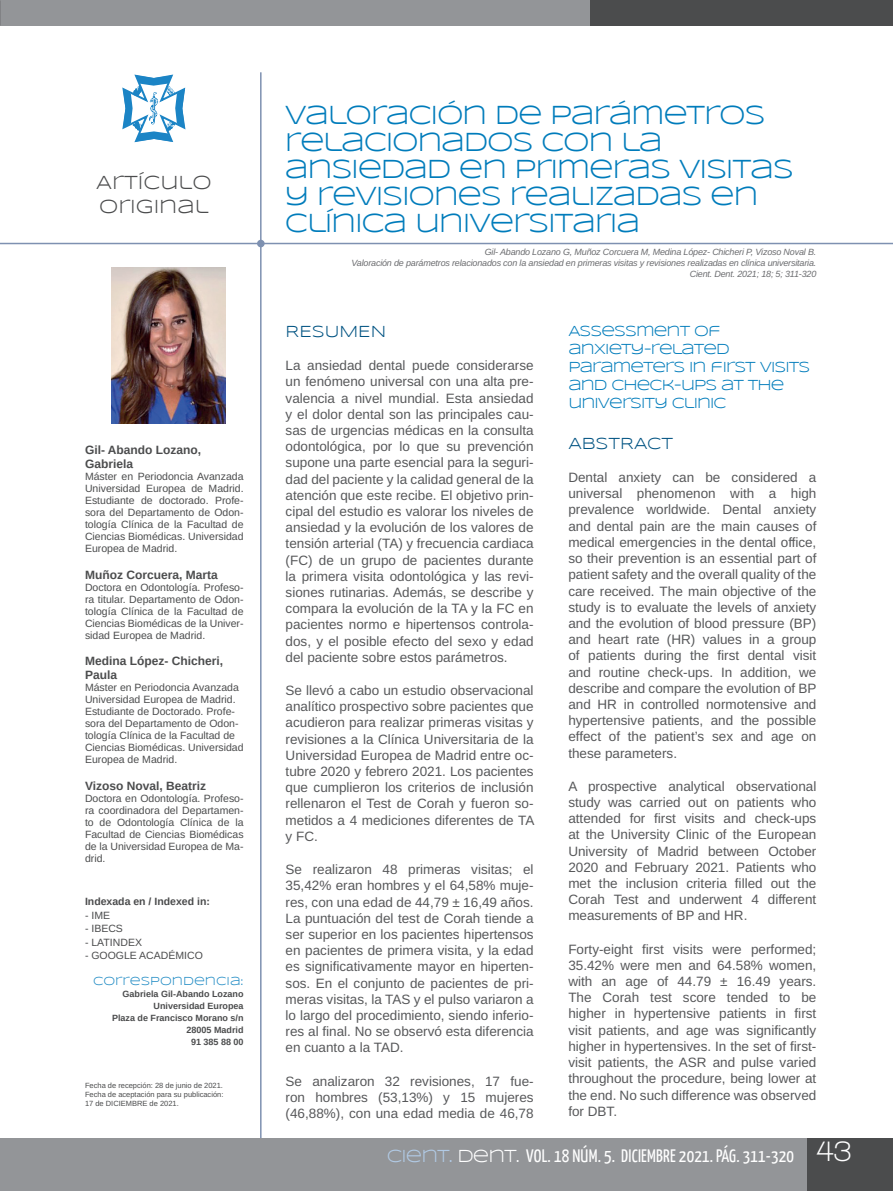
<style>
.page{position:relative;width:893px;height:1191px;background:#fff}
.page>*{position:absolute;margin:0;border:0;box-sizing:border-box;transform-origin:0 0}
.t1{font:27px/27px "Syncopate";letter-spacing:-.05em;color:#007cbb}
.t2{font:19.5px/23.4px "Syncopate";color:#4b4c4d}
.t3{font:18px "Yanone Kaffeesatz";letter-spacing:.01em;color:#fff}
.t4{font:16.5px "Syncopate";color:#015382}
.t5{font:15px/18px "Syncopate";letter-spacing:-.06em;color:#007cbb}
.t6{font:13.5px/16.2px "Arimo";color:#57585a;text-align:justify}
.t7{font:700 12px/14.4px "Arimo";color:#4b4c4d}
.t8{font:12px "Syncopate";color:#1c89c3}
.t9{font:10.5px/12px "Arimo";color:#4b4c4d;text-align:justify}
.t10{font:700 10.5px "Arimo";color:#4b4c4d}
.t11{font:italic 9px/10.8px "Arimo";letter-spacing:-.02em;color:#6c6d70;text-align:right}
.t12{font:700 9px/12px "Arimo";color:#4b4c4d;text-align:right}
.t13{font:7.5px/9px "Arimo";color:#4b4c4d;text-align:justify}
.s1{font-family:"Syncopate";color:#b1cae5}
.s2{font-family:"Syncopate"}
.s3{font-family:"Walkway";font-weight:700;font-size:30px}
</style>
<div class="page">
<hr style="left:260px;top:72px;width:2px;height:1099px;background:#7e91b1">
<div style="left:0;top:1138px;width:893px;height:53px;background:#939598"></div>
<div style="left:808px;top:1138px;width:85px;height:53px;background:#4b4c4d"></div>
<div style="left:0;top:0;width:893px;height:25px;background:#939598"></div>
<div style="left:591px;top:0;width:302px;height:25px;background:#4b4c4d"></div>
<hr style="left:0;top:243px;width:893px;height:1px;background:#7e91b1">
<div style="left:257px;top:240px;width:8px;height:7px;background:#7e91b1;border-radius:50%"></div>
<svg style="left:122px;top:74px;width:64px;height:68px"></svg>
<img style="left:111px;top:268px;width:115px;height:155px">
<h2 class="t2" style="left:96px;top:171px;width:117px">ARTÍCULO<br>ORIGINAL</h2>
<p class="t7" style="left:85px;top:442px;width:118px">Gil- Abando Lozano,<br>Gabriela</p>
<p class="t9" style="left:85px;top:470px;width:160px">Máster en Periodoncia Avanzada Universidad Europea de Madrid.<br>Estudiante de doctorado. Profe&shy;sora del Departamento de Odon&shy;tología Clínica de la Facultad de Ciencias Biomédicas. Universidad Europea de Madrid.</p>
<p class="t7" style="left:85px;top:567px;width:134px">Muñoz Corcuera, Marta</p>
<p class="t9" style="left:85px;top:581px;width:160px">Doctora en Odontología. Profeso&shy;ra titular. Departamento de Odon&shy;tología Clínica de la Facultad de Ciencias Biomédicas de la Univer&shy;sidad Europea de Madrid.</p>
<p class="t7" style="left:85px;top:654px;width:140px">Medina López- Chicheri,<br>Paula</p>
<p class="t9" style="left:85px;top:682px;width:160px;text-align:left">Máster en Periodoncia Avanzada<br>Universidad Europea de Madrid.<br>Estudiante de Doctorado. Profe&shy;sora del Departamento de Odon&shy;tología Clínica de la Facultad de<br>Ciencias Biomédicas. Universidad<br>Europea de Madrid.</p>
<p class="t7" style="left:85px;top:778px;width:123px">Vizoso Noval, Beatriz</p>
<p class="t9" style="left:85px;top:792px;width:160px">Doctora en Odontología. Profeso&shy;ra coordinadora del Departamen&shy;to de Odontología Clínica de la Facultad de Ciencias Biomédicas de la Universidad Europea de Ma&shy;drid.</p>
<p class="t10" style="left:85px;top:894px;width:126px">Indexada en / Indexed in:</p>
<p class="t9" style="left:85px;top:909px;width:27px">- IME</p>
<p class="t9" style="left:85px;top:922px;width:39px">- IBECS</p>
<p class="t9" style="left:85px;top:936px;width:58px">- LATINDEX</p>
<p class="t9" style="left:85px;top:949px;width:119px">- GOOGLE ACADÉMICO</p>
<p class="t8" style="left:93px;top:974px;width:152px">CORRESPONDENCIA:</p>
<p class="t12" style="left:112px;top:988px;width:133px">Gabriela Gil-Abando Lozano<br>Universidad Europea<br>Plaza de Francisco Morano s/n<br>28005 Madrid<br>91 385 88 00</p>
<p class="t13" style="left:85px;top:1080px;width:140px">Fecha de recepción: 28 de junio de 2021.<br>Fecha de aceptación para su publicación:<br>17 de DICIEMBRE de 2021.</p>
<h1 class="t1" style="left:285px;top:101px;width:511px">VALORACIÓN DE PARÁMETROS<br>RELACIONADOS CON LA<br>ANSIEDAD EN PRIMERAS VISITAS<br>Y REVISIONES REALIZADAS EN<br>CLÍNICA UNIVERSITARIA</h1>
<p class="t11" style="left:351px;top:247px;width:466px">Gil- Abando Lozano G, Muñoz Corcuera M, Medina López- Chicheri P, Vizoso Noval B.<br>Valoración de parámetros relacionados con la ansiedad en primeras visitas y revisiones realizadas en clínica universitaria.<br>Cient. Dent. 2021; 18; 5; 311-320</p>
<p class="t4" style="left:286px;top:322px;width:102px">RESUMEN</p>
<p class="t6" style="left:286px;top:357px;width:250px">La ansiedad dental puede considerarse un fenómeno universal con una alta pre&shy;valencia a nivel mundial. Esta ansiedad y el dolor dental son las principales cau&shy;sas de urgencias médicas en la consulta odontológica, por lo que su prevención supone una parte esencial para la seguri&shy;dad del paciente y la calidad general de la atención que este recibe. El objetivo prin&shy;cipal del estudio es valorar los niveles de ansiedad y la evolución de los valores de tensión arterial (TA) y frecuencia cardiaca (FC) de un grupo de pacientes durante la primera visita odontológica y las revi&shy;siones rutinarias. Además, se describe y compara la evolución de la TA y la FC en pacientes normo e hipertensos controla&shy;dos, y el posible efecto del sexo y edad del paciente sobre estos parámetros.</p>
<p class="t6" style="left:286px;top:682px;width:250px">Se llevó a cabo un estudio observacional analítico prospectivo sobre pacientes que acudieron para realizar primeras visitas y revisiones a la Clínica Universitaria de la Universidad Europea de Madrid entre oc&shy;tubre 2020 y febrero 2021. Los pacientes que cumplieron los criterios de inclusión rellenaron el Test de Corah y fueron so&shy;metidos a 4 mediciones diferentes de TA y FC.</p>
<p class="t6" style="left:286px;top:861px;width:250px">Se realizaron 48 primeras visitas; el 35,42% eran hombres y el 64,58% muje&shy;res, con una edad de 44,79 ± 16,49 años.<br>La puntuación del test de Corah tiende a ser superior en los pacientes hipertensos en pacientes de primera visita, y la edad es significativamente mayor en hiperten&shy;sos. En el conjunto de pacientes de pri&shy;meras visitas, la TAS y el pulso variaron a lo largo del procedimiento, siendo inferio&shy;res al final. No se observó esta diferencia en cuanto a la TAD.</p>
<p class="t6" style="left:286px;top:1073px;width:250px">Se analizaron 32 revisiones, 17 fue&shy;ron hombres (53,13%) y 15 mujeres (46,88%), con una edad media de 46,78</p>
<p class="t5" style="left:568px;top:322px;width:243px">ASSESSMENT OF<br>ANXIETY-RELATED<br>PARAMETERS IN FIRST VISITS<br>AND CHECK-UPS AT THE<br>UNIVERSITY CLINIC</p>
<p class="t4" style="left:568px;top:434px;width:106px">ABSTRACT</p>
<p class="t6" style="left:568px;top:469px;width:250px">Dental anxiety can be considered a universal phenomenon with a high prevalence worldwide. Dental anxiety and dental pain are the main causes of medical emergencies in the dental office, so their prevention is an essential part of patient safety and the overall quality of the care received. The main objective of the study is to evaluate the levels of anxiety and the evolution of blood pressure (BP) and heart rate (HR) values in a group of patients during the first dental visit and routine check-ups. In addition, we describe and compare the evolution of BP and HR in controlled normotensive and hypertensive patients, and the possible effect of the patient’s sex and age on these parameters.</p>
<p class="t6" style="left:568px;top:778px;width:250px">A prospective analytical observational study was carried out on patients who attended for first visits and check-ups at the University Clinic of the European University of Madrid between October 2020 and February 2021. Patients who met the inclusion criteria filled out the Corah Test and underwent 4 different measurements of BP and HR.</p>
<p class="t6" style="left:568px;top:941px;width:250px">Forty-eight first visits were performed; 35.42% were men and 64.58% women, with an age of 44.79 ± 16.49 years.<br>The Corah test score tended to be higher in hypertensive patients in first visit patients, and age was significantly higher in hypertensives. In the set of first&shy;visit patients, the ASR and pulse varied throughout the procedure, being lower at the end. No such difference was observed for DBT.</p>
<h3 class="t3" style="left:387px;top:1144px;width:466px"><span class="s1">CIENT.</span> <span class="s2">DENT.</span> VOL. 18 NÚM. 5. DICIEMBRE 2021. PÁG. 311-320 <span class="s3">43</span></h3>
</div>
